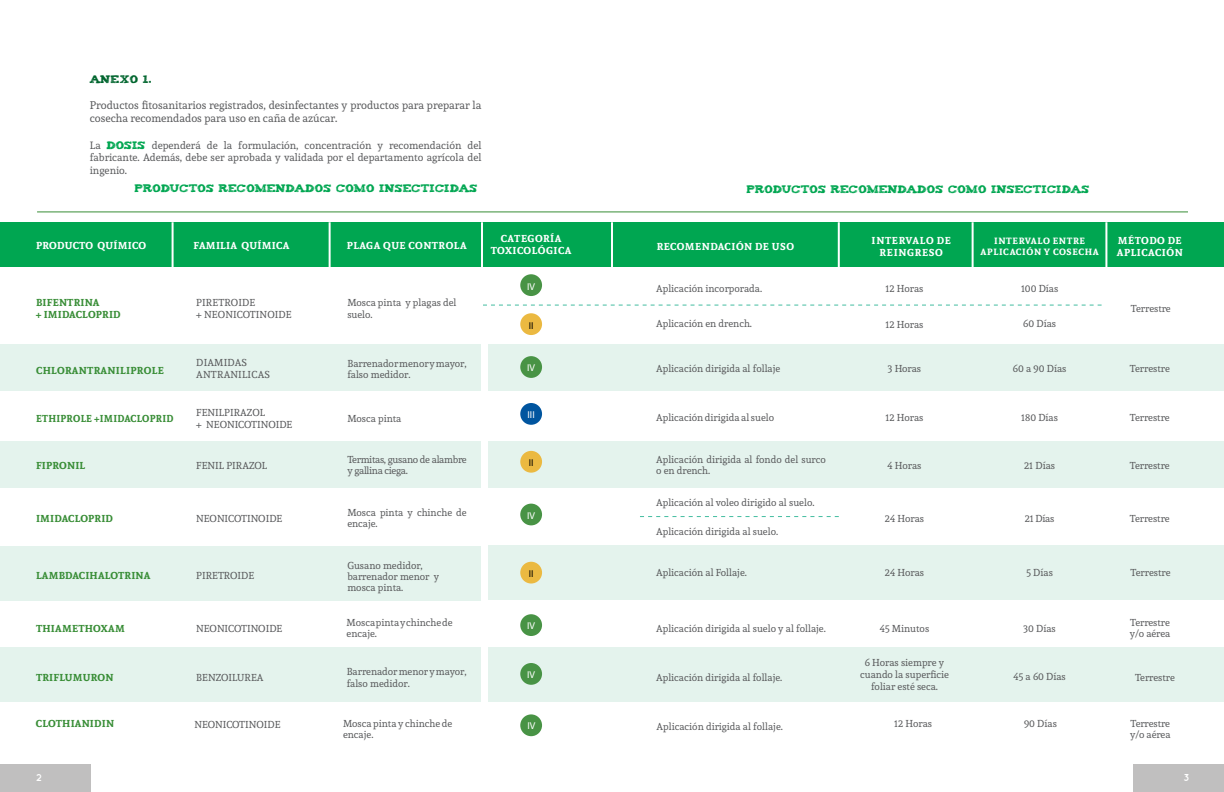
<style>
.page{position:relative;width:1224px;height:792px;background:#fff}
.page>*{position:absolute;margin:0;border:0;box-sizing:border-box;transform-origin:0 0}
.t1{font:11px/13.2px "Andada";color:#58595b}
.t2{font:10.5px/12.6px "Andada";color:#58595b;text-align:justify}
.t3{font:10px/11px "Andada";color:#58595b}
.t4{font:700 10px/12px "Andada";letter-spacing:.02em;color:#388d36}
.t5{font:700 10px/12px "Andada";letter-spacing:.05em;color:#fff}
.t6{font:10px/11px "Andada";letter-spacing:-.03em;color:#58595b}
.t7{font:700 10px "Andada";letter-spacing:.025em;color:#fff}
.t8{font:700 10px "Andada";letter-spacing:.02em;color:#388d36;scale:.95 1}
.t9{font:10px/12px "Andada";letter-spacing:.02em;color:#58595b}
.t10{font:700 10px/12px "Andada";letter-spacing:.07em;color:#fff;text-align:center}
.t11{font:10px "Myriad Pro";color:#fff}
.t12{font:10px "Myriad Pro";color:#000}
.t13{font:700 10px "Quicksand";color:#fff}
.t14{font:9px "Tiza";letter-spacing:.02em;color:#00a651}
.t15{font:700 9px/10.8px "Andada";letter-spacing:.07em;color:#fff;text-align:center}
.t16{font:9px "Tiza";letter-spacing:.02em;color:#00652e}
.s1{font-family:"Tiza";font-size:9px;color:#00a651}
</style>
<div class="page">
<div style="left:0;top:765px;width:90px;height:27px;background:#c0bfbf"></div>
<div style="left:1134px;top:765px;width:90px;height:27px;background:#c0bfbf"></div>
<div style="left:488px;top:647px;width:736px;height:55px;background:#e4f3ed"></div>
<div style="left:0;top:647px;width:481px;height:55px;background:#e4f3ed"></div>
<div style="left:520px;top:663px;width:22px;height:22px;background:#489345;border-radius:50%"></div>
<div style="left:520px;top:714px;width:22px;height:22px;background:#489345;border-radius:50%"></div>
<div style="left:488px;top:546px;width:736px;height:54px;background:#e4f3ed"></div>
<div style="left:520px;top:562px;width:22px;height:22px;background:#ebb941;border-radius:50%"></div>
<div style="left:520px;top:403px;width:22px;height:22px;background:#00559f;border-radius:50%"></div>
<div style="left:520px;top:504px;width:22px;height:21px;background:#489345;border-radius:50%"></div>
<div style="left:520px;top:614px;width:22px;height:22px;background:#489345;border-radius:50%"></div>
<hr style="left:37px;top:212px;width:1151px;height:1px;background:#388d36">
<div style="left:488px;top:344px;width:736px;height:46px;background:#e4f3ed"></div>
<svg style="left:483px;top:305px;width:619px;height:1px"></svg>
<div style="left:0;top:344px;width:481px;height:46px;background:#e4f3ed"></div>
<div style="left:0;top:441px;width:481px;height:46px;background:#e4f3ed"></div>
<div style="left:488px;top:441px;width:736px;height:46px;background:#e4f3ed"></div>
<svg style="left:640px;top:516px;width:199px;height:1px"></svg>
<div style="left:520px;top:313px;width:22px;height:22px;background:#ebb941;border-radius:50%"></div>
<div style="left:520px;top:274px;width:22px;height:22px;background:#489345;border-radius:50%"></div>
<div style="left:0;top:546px;width:481px;height:54px;background:#e4f3ed"></div>
<div style="left:0;top:222px;width:1224px;height:45px;background:#00a651"></div>
<hr style="left:972px;top:222px;width:2px;height:50px;background:#fff">
<hr style="left:1105px;top:222px;width:2px;height:50px;background:#fff">
<hr style="left:838px;top:222px;width:2px;height:50px;background:#fff">
<hr style="left:611px;top:222px;width:2px;height:50px;background:#fff">
<hr style="left:329px;top:222px;width:2px;height:50px;background:#fff">
<hr style="left:481px;top:222px;width:2px;height:50px;background:#fff">
<hr style="left:172px;top:222px;width:2px;height:50px;background:#fff">
<div style="left:520px;top:356px;width:22px;height:22px;background:#489345;border-radius:50%"></div>
<div style="left:520px;top:451px;width:22px;height:22px;background:#ebb941;border-radius:50%"></div>
<p class="t16" style="left:90px;top:72px;width:63px">ANEXO 1.</p>
<p class="t1" style="left:90px;top:98px;width:393px">Productos fitosanitarios registrados, desinfectantes y productos para preparar la cosecha recomendados para uso en caña de azúcar.</p>
<p class="t2" style="left:90px;top:139px;width:393px">La <span class="s1">DOSIS</span> dependerá de la formulación, concentración y recomendación del fabricante. Además, debe ser aprobada y validada por el departamento agrícola del ingenio.</p>
<p class="t14" style="left:134px;top:181px;width:345px">PRODUCTOS RECOMENDADOS COMO INSECTICIDAS</p>
<p class="t14" style="left:746px;top:182px;width:345px">PRODUCTOS RECOMENDADOS COMO INSECTICIDAS</p>
<p class="t5" style="left:491px;top:232px;width:82px;text-align:center">CATEGORÍA<br>TOXICOLÓGICA</p>
<p class="t5" style="left:657px;top:240px;width:139px">RECOMENDACIÓN DE USO</p>
<p class="t5" style="left:1117px;top:234px;width:67px">MÉTODO DE<br>APLICACIÓN</p>
<p class="t10" style="left:872px;top:234px;width:81px">INTERVALO DE<br>REINGRESO</p>
<p class="t7" style="left:36px;top:239px;width:112px">PRODUCTO QUÍMICO</p>
<p class="t7" style="left:193px;top:239px;width:97px">FAMILIA QUÍMICA</p>
<p class="t5" style="left:347px;top:240px;width:122px">PLAGA QUE CONTROLA</p>
<p class="t15" style="left:981px;top:235px;width:120px">INTERVALO ENTRE<br>APLICACIÓN Y COSECHA</p>
<p class="t11" style="left:527px;top:280px;width:9px">IV</p>
<p class="t3" style="left:656px;top:283px;width:108px">Aplicación incorporada.</p>
<p class="t3" style="left:1021px;top:283px;width:39px">100 Días</p>
<p class="t3" style="left:656px;top:318px;width:97px">Aplicación en drench.</p>
<p class="t3" style="left:886px;top:283px;width:39px">12 Horas</p>
<p class="t3" style="left:886px;top:319px;width:39px">12 Horas</p>
<p class="t4" style="left:36px;top:296px;width:86px">BIFENTRINA<br>+ IMIDACLOPRID</p>
<p class="t3" style="left:347px;top:297px;width:111px;line-height:12px">Mosca pinta y plagas del suelo.</p>
<p class="t3" style="left:196px;top:297px;width:97px;line-height:12px">PIRETROIDE<br>+ NEONICOTINOIDE</p>
<p class="t3" style="left:1131px;top:303px;width:41px">Terrestre</p>
<p class="t3" style="left:1023px;top:318px;width:34px">60 Días</p>
<p class="t12" style="left:529px;top:319px;width:6px">II</p>
<p class="t9" style="left:196px;top:357px;width:75px">DIAMIDAS<br>ANTRANILICAS</p>
<p class="t3" style="left:1130px;top:363px;width:41px">Terrestre</p>
<p class="t3" style="left:1130px;top:412px;width:41px">Terrestre</p>
<p class="t3" style="left:347px;top:358px;width:121px">Barrenador menor y mayor, falso medidor.</p>
<p class="t3" style="left:656px;top:363px;width:126px">Aplicación dirigida al follaje</p>
<p class="t3" style="left:1013px;top:363px;width:55px">60 a 90 Días</p>
<p class="t11" style="left:527px;top:362px;width:9px">IV</p>
<p class="t4" style="left:36px;top:364px;width:129px">CHLORANTRANILIPROLE</p>
<p class="t3" style="left:888px;top:363px;width:35px">3 Horas</p>
<p class="t8" style="left:36px;top:412px;width:146px">ETHIPROLE +IMIDACLOPRID</p>
<p class="t3" style="left:196px;top:406px;width:98px;line-height:12px">FENILPIRAZOL<br>+ NEONICOTINOIDE</p>
<p class="t3" style="left:347px;top:413px;width:56px">Mosca pinta</p>
<p class="t3" style="left:656px;top:412px;width:120px">Aplicación dirigida al suelo</p>
<p class="t3" style="left:886px;top:412px;width:39px">12 Horas</p>
<p class="t3" style="left:1021px;top:412px;width:38px">180 Días</p>
<p class="t4" style="left:36px;top:459px;width:51px">FIPRONIL</p>
<p class="t3" style="left:196px;top:460px;width:73px">FENIL PIRAZOL</p>
<p class="t3" style="left:887px;top:460px;width:36px">4 Horas</p>
<p class="t11" style="left:528px;top:408px;width:9px">III</p>
<p class="t3" style="left:656px;top:454px;width:171px">Aplicación dirigida al fondo del surco o en drench.</p>
<p class="t6" style="left:347px;top:454px;width:121px">Termitas, gusano de alambre y gallina ciega.</p>
<p class="t3" style="left:1024px;top:460px;width:32px">21 Días</p>
<p class="t3" style="left:1130px;top:460px;width:41px">Terrestre</p>
<p class="t12" style="left:529px;top:456px;width:6px">II</p>
<p class="t3" style="left:656px;top:497px;width:160px">Aplicación al voleo dirigido al suelo.</p>
<p class="t3" style="left:656px;top:526px;width:124px">Aplicación dirigida al suelo.</p>
<p class="t4" style="left:36px;top:512px;width:78px">IMIDACLOPRID</p>
<p class="t3" style="left:196px;top:512px;width:88px">NEONICOTINOIDE</p>
<p class="t3" style="left:347px;top:507px;width:121px">Mosca pinta y chinche de encaje.</p>
<p class="t3" style="left:1025px;top:512px;width:31px">21 Días</p>
<p class="t3" style="left:1130px;top:513px;width:41px">Terrestre</p>
<p class="t11" style="left:527px;top:509px;width:9px">IV</p>
<p class="t3" style="left:885px;top:512px;width:41px">24 Horas</p>
<p class="t4" style="left:36px;top:570px;width:116px">LAMBDACIHALOTRINA</p>
<p class="t3" style="left:196px;top:570px;width:60px">PIRETROIDE</p>
<p class="t3" style="left:347px;top:559px;width:93px">Gusano medidor, barrenador menor y mosca pinta.</p>
<p class="t12" style="left:529px;top:567px;width:6px">II</p>
<p class="t3" style="left:656px;top:567px;width:92px">Aplicación al Follaje.</p>
<p class="t3" style="left:885px;top:567px;width:41px">24 Horas</p>
<p class="t3" style="left:1026px;top:567px;width:28px">5 Días</p>
<p class="t11" style="left:527px;top:619px;width:9px">IV</p>
<p class="t3" style="left:1131px;top:567px;width:41px">Terrestre</p>
<p class="t4" style="left:36px;top:622px;width:90px">THIAMETHOXAM</p>
<p class="t3" style="left:196px;top:623px;width:88px">NEONICOTINOIDE</p>
<p class="t3" style="left:347px;top:617px;width:107px">Mosca pinta y chinche de encaje.</p>
<p class="t3" style="left:1130px;top:617px;width:42px">Terrestre y/o aérea</p>
<p class="t3" style="left:656px;top:623px;width:171px">Aplicación dirigida al suelo y al follaje.</p>
<p class="t3" style="left:880px;top:623px;width:51px">45 Minutos</p>
<p class="t3" style="left:1024px;top:623px;width:34px">30 Días</p>
<p class="t3" style="left:860px;top:656px;width:90px;line-height:12px;text-align:center">6 Horas siempre y cuando la superficie foliar esté seca.</p>
<p class="t4" style="left:36px;top:671px;width:79px">TRIFLUMURON</p>
<p class="t3" style="left:196px;top:671px;width:69px">BENZOILUREA</p>
<p class="t3" style="left:347px;top:665px;width:122px;line-height:12px">Barrenador menor y mayor, falso medidor.</p>
<p class="t3" style="left:656px;top:671px;width:128px">Aplicación dirigida al follaje.</p>
<p class="t3" style="left:1013px;top:670px;width:54px">45 a 60 Días</p>
<p class="t3" style="left:1135px;top:671px;width:41px">Terrestre</p>
<p class="t11" style="left:527px;top:668px;width:9px">IV</p>
<p class="t4" style="left:36px;top:718px;width:80px">CLOTHIANIDIN</p>
<p class="t3" style="left:194px;top:718px;width:88px">NEONICOTINOIDE</p>
<p class="t3" style="left:343px;top:718px;width:111px">Mosca pinta y chinche de</p>
<p class="t11" style="left:527px;top:720px;width:9px">IV</p>
<p class="t3" style="left:343px;top:729px;width:32px">encaje.</p>
<p class="t3" style="left:1130px;top:718px;width:42px">Terrestre y/o aérea</p>
<p class="t3" style="left:657px;top:721px;width:128px">Aplicación dirigida al follaje.</p>
<p class="t3" style="left:894px;top:718px;width:39px">12 Horas</p>
<p class="t3" style="left:1024px;top:718px;width:34px">90 Días</p>
<p class="t13" style="left:36px;top:771px;width:7px">2</p>
<p class="t13" style="left:1183px;top:771px;width:8px">3</p>
</div>
